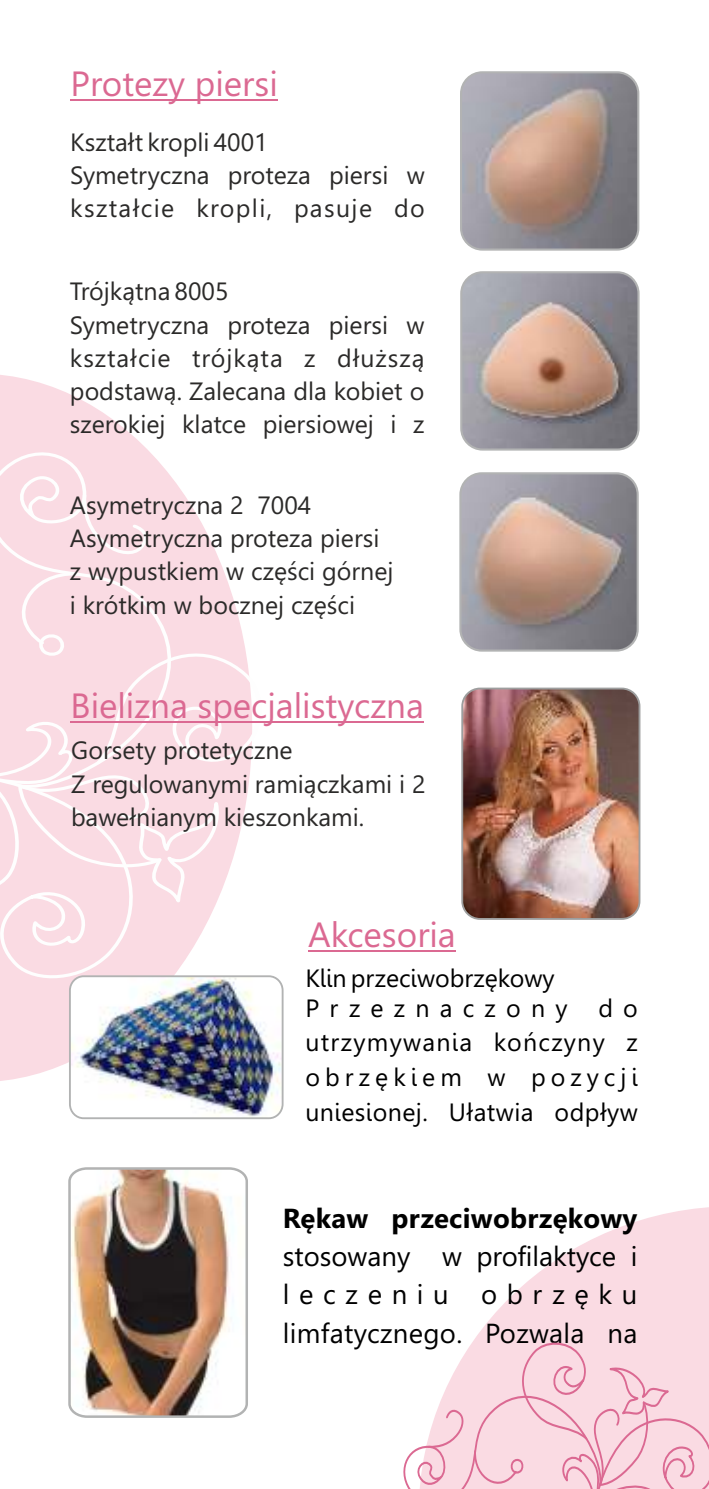
<style>
.page{position:relative;width:709px;height:1489px;background:#fff}
.page>*{position:absolute;margin:0;border:0;box-sizing:border-box;transform-origin:0 0}
.t1{font:35px "Segoe UI";color:#db6992}
.t2{font:27.5px/38.5px "Segoe UI";letter-spacing:.01em;color:#000;text-align:justify}
.t3{font:700 27.5px "Segoe UI";letter-spacing:.01em;color:#000}
.t4{font:25px/33.2px "Segoe UI";color:#2b2a29}
.t5{font:25px/35px "Gisha";letter-spacing:.05em;color:#000;text-align:justify}
.t6{font:25px/29.5px "Gisha";letter-spacing:.005em;color:#000}
.s1{font-family:"Segoe UI"}
</style>
<div class="page">
<svg style="left:476px;top:1207px;width:233px;height:130px;fill:#fadbe3"></svg>
<svg style="left:0;top:375px;width:224px;height:706px;fill:#fadbe3"></svg>
<img style="left:70px;top:976px;width:212px;height:142px;border-radius:14px">
<div style="left:69px;top:975px;width:214px;height:144px;border:2px solid #b2b3b3;border-radius:14px"></div>
<img style="left:68px;top:1167px;width:180px;height:251px">
<img style="left:462px;top:688px;width:177px;height:230px;border-radius:18px">
<div style="left:461px;top:687px;width:179px;height:232px;border:2px solid #9d9e9e;border-radius:18px"></div>
<img style="left:461px;top:72px;width:177px;height:177px;border-radius:21px">
<div style="left:460px;top:71px;width:179px;height:180px;border:2px solid #b2b3b3;border-radius:21px"></div>
<img style="left:461px;top:272px;width:177px;height:177px;border-radius:21px">
<div style="left:460px;top:271px;width:179px;height:179px;border:2px solid #b2b3b3;border-radius:21px"></div>
<hr style="left:308px;top:950px;width:148px;height:1px;background:#db6992">
<hr style="left:71px;top:99px;width:207px;height:1px;background:#db6992">
<svg style="left:0;top:435px;width:192px;height:136px;background:#fadfe6"></svg>
<svg style="left:17px;top:471px;width:71px;height:56px"></svg>
<svg style="left:0;top:571px;width:270px;height:414px"></svg>
<hr style="left:71px;top:721px;width:353px;height:1px;background:#db6992">
<svg style="left:403px;top:1337px;width:306px;height:151px;background:#f8d6e0"></svg>
<img style="left:460px;top:473px;width:177px;height:177px;border-radius:21px">
<div style="left:459px;top:472px;width:179px;height:179px;border:2px solid #b2b3b3;border-radius:21px"></div>
<h1 class="t1" style="left:71px;top:70px;width:209px">Protezy piersi</h1>
<p class="t4" style="left:70px;top:127px;width:356px">Kształt kropli 4001<br>Symetryczna proteza piersi w kształcie kropli, pasuje do</p>
<p class="t4" style="left:70px;top:277px;width:356px">Trójkątna 8005<br>Symetryczna proteza piersi w kształcie trójkąta z dłuższą podstawą. Zalecana dla kobiet o szerokiej klatce piersiowej i z</p>
<p class="t4" style="left:70px;top:491px;width:325px">Asymetryczna 2 7004<br>Asymetryczna proteza piersi z wypustkiem w części górnej i krótkim w bocznej części</p>
<h1 class="t1" style="left:71px;top:692px;width:355px">Bielizna specjalistyczna</h1>
<p class="t4" style="left:71px;top:736px;width:356px">Gorsety protetyczne<br>Z regulowanymi ramiączkami i 2 bawełnianym kieszonkami.</p>
<h1 class="t1" style="left:308px;top:921px;width:149px">Akcesoria</h1>
<p class="t6" style="left:305px;top:965px;width:334px">Klin przeciwobrz<span class="s1">ę</span>kowy<br>Przeznaczony do</p>
<p class="t5" style="left:305px;top:1027px;width:334px">utrzymywania ko<span class="s1">ń</span>czyny z obrz<span class="s1">ę</span>kiem w pozycji uniesionej<span class="s1">. Ułatwia</span> odp<span class="s1">ł</span>yw</p>
<p class="t3" style="left:283px;top:1207px;width:356px">Rękaw przeciwobrzękowy</p>
<p class="t2" style="left:283px;top:1239px;width:356px">stosowany w profilaktyce i leczeniu obrzęku limfatycznego. Pozwala na</p>
</div>
